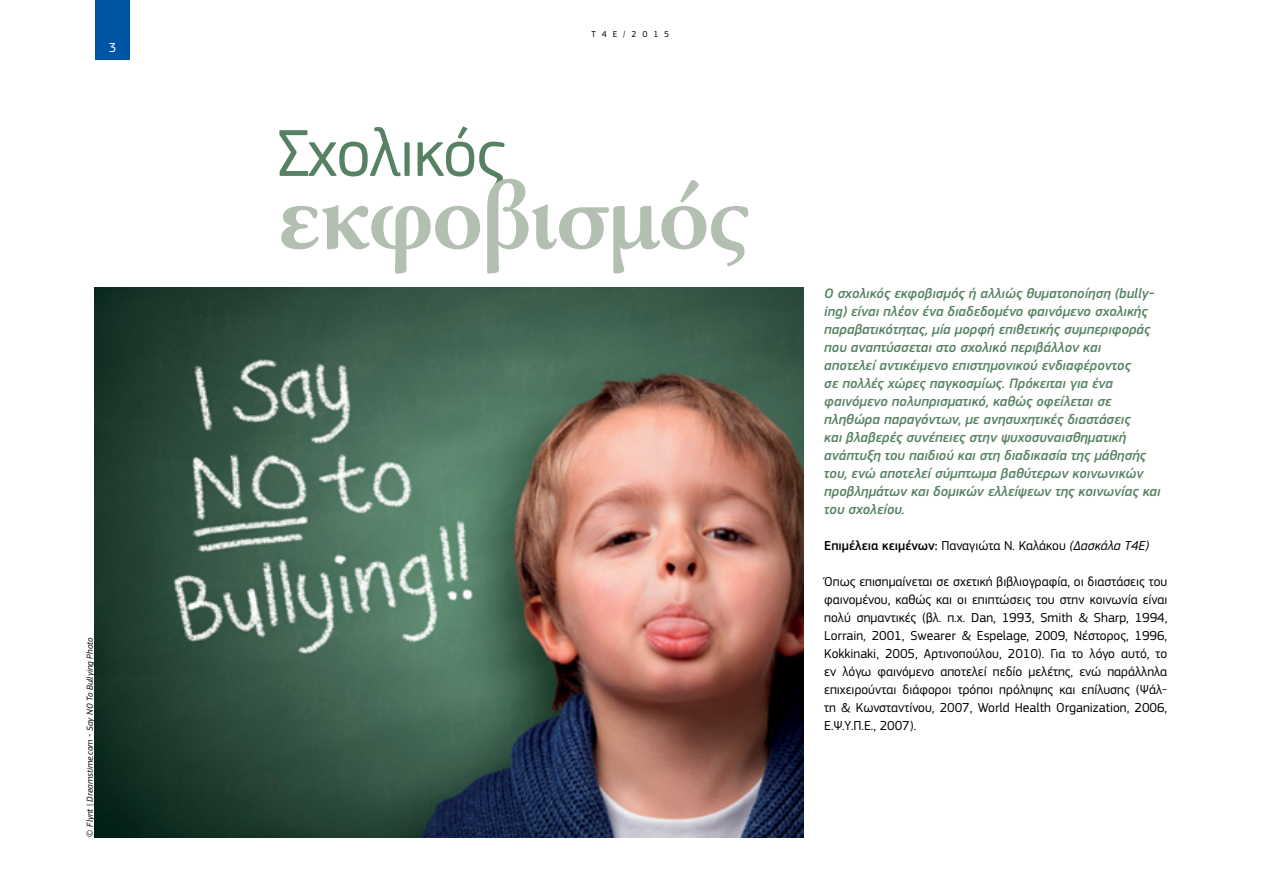
<style>
.page{position:relative;width:1263px;height:893px;background:#fff}
.page>*{position:absolute;margin:0;border:0;box-sizing:border-box;transform-origin:0 0}
.t1{font:500 102px "CF Garamond";letter-spacing:-.02em;color:#b2bfb1}
.t2{font:69px "EC Square Sans Pro";letter-spacing:-.02em;color:#568263}
.t3{font:italic 500 14.25px/18px "EC Square Sans Pro";color:#568263}
.t4{font:13.5px/18px "EC Square Sans Pro";color:#000;text-align:justify}
.t5{font:500 13.5px "EC Square Sans Pro";color:#000}
.t6{font:13.5px "EC Square Sans Pro";color:#fff}
.t7{font:italic 9px "EC Square Sans Pro";color:#000}
.t8{font:9px "EC Square Sans Pro";letter-spacing:.66em;color:#000}
.s1{font-weight:400}
.s2{font-weight:400;font-style:italic}
</style>
<div class="page">
<div style="left:96px;top:0;width:34px;height:60px;background:#0054a4"></div>
<img style="left:95px;top:287px;width:708px;height:551px">
<p class="t6" style="left:109px;top:40px;width:9px">3</p>
<p class="t7" style="left:85px;top:837px;width:201px;rotate:-90deg">© Flynt | Dreamstime.com - Say NO To Bullying Photo</p>
<p class="t8" style="left:591px;top:28px;width:79px">T4E/2015</p>
<h2 class="t2" style="left:278px;top:113px;width:229px">Σχολικός</h2>
<h1 class="t1" style="left:278px;top:161px;width:474px">εκφοβισμός</h1>
<p class="t3" style="left:824px;top:284px;width:338px">Ο σχολικός εκφοβισμός ή αλλιώς θυματοποίηση (bully&shy;ing) είναι πλέον ένα διαδεδομένο φαινόμενο σχολικής παραβατικότητας, μία μορφή επιθετικής συμπεριφοράς που αναπτύσσεται στο σχολικό περιβάλλον και<br>αποτελεί αντικέιμενο επιστημονικού ενδιαφέροντος<br>σε πολλές χώρες παγκοσμίως. Πρόκειται για ένα φαινόμενο πολυπρισματικό, καθώς οφείλεται σε πληθώρα παραγόντων, με ανησυχητικές διαστάσεις<br>και βλαβερές συνέπειες στην ψυχοσυναισθηματική ανάπτυξη του παιδιού και στη διαδικασία της μάθησής του, ενώ αποτελεί σύμπτωμα βαθύτερων κοινωνικών προβλημάτων και δομικών ελλείψεων της κοινωνίας και του σχολείου.</p>
<p class="t5" style="left:824px;top:537px;width:326px">Επιμέλεια κειμένων: <span class="s1">Παναγιώτα Ν. Καλάκου</span> <span class="s2">(Δασκάλα Τ4Ε)</span></p>
<p class="t4" style="left:824px;top:572px;width:345px">Όπως επισημαίνεται σε σχετική βιβλιογραφία, οι διαστάσεις του φαινομένου, καθώς και οι επιπτώσεις του στην κοινωνία είναι πολύ σημαντικές (βλ. π.χ. Dan, 1993, Smith &amp; Sharp, 1994, Lorrain, 2001, Swearer &amp; Espelage, 2009, Νέστορος, 1996, Kokkinaki, 2005, Αρτινοπούλου, 2010). Για το λόγο αυτό, το εν λόγω φαινόμενο αποτελεί πεδίο μελέτης, ενώ παράλληλα επιχειρούνται διάφοροι τρόποι πρόληψης και επίλυσης (Ψάλ&shy;τη &amp; Κωνσταντίνου, 2007, World Health Organization, 2006, Ε.Ψ.Υ.Π.Ε., 2007).</p>
</div>
